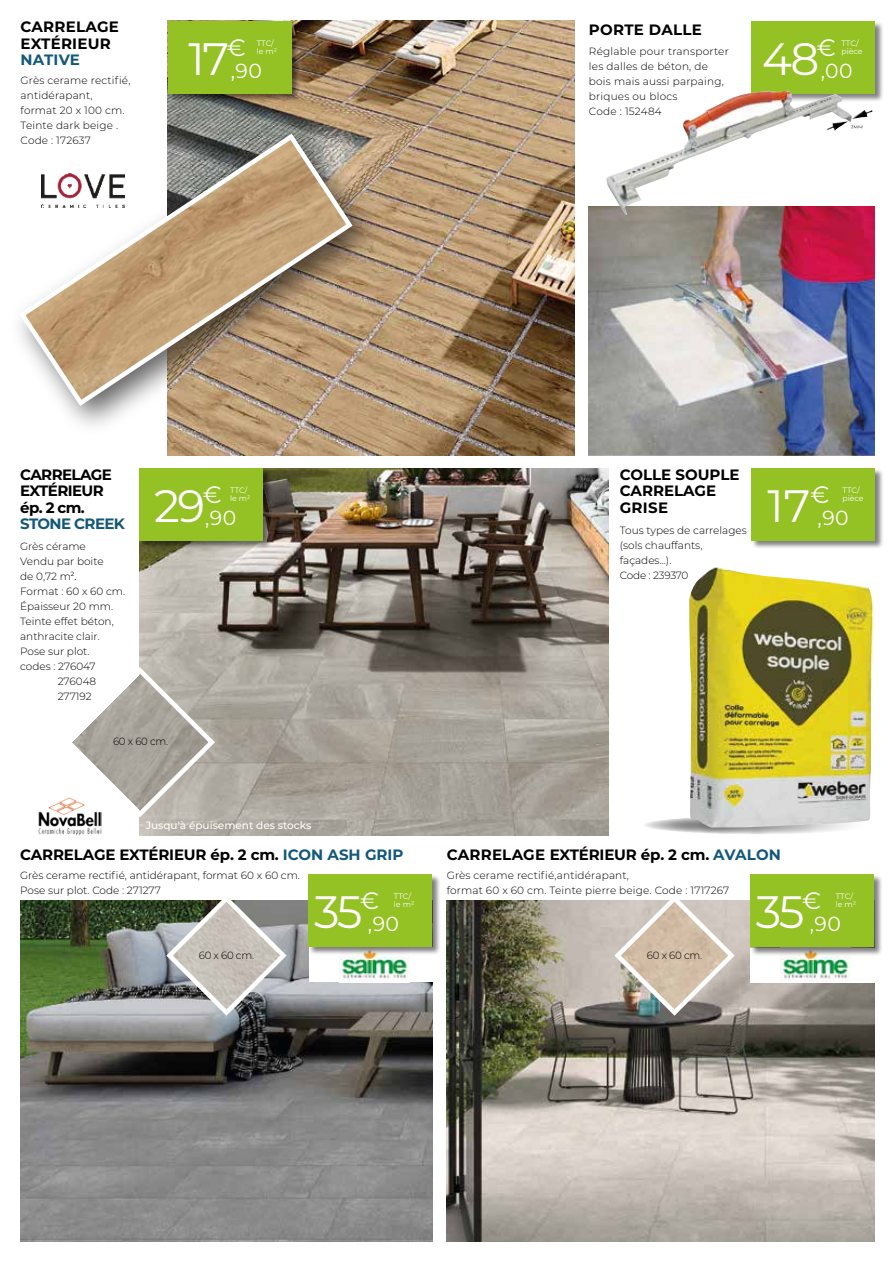
<style>
.page{position:relative;width:893px;height:1263px;background:#fff}
.page>*{position:absolute;margin:0;border:0;box-sizing:border-box;transform-origin:0 0}
.t1{font:45.3px "Montserrat";letter-spacing:-.05em;color:#fff}
.t2{font:20.4px "Montserrat";letter-spacing:.02em;color:#fff}
.t3{font:700 15px/16.5px "Montserrat";color:#000}
.t4{font:700 15px/16.5px "Montserrat";letter-spacing:-.04em;color:#000}
.t5{font:700 15px "Montserrat";letter-spacing:-.04em;color:#135878}
.t6{font:700 15px "Montserrat";letter-spacing:.02em;color:#000}
.t7{font:300 10.5px/15px "Montserrat";color:#000}
.t8{font:300 10.5px/15px "Montserrat";letter-spacing:.02em;color:#000}
.t9{font:500 10.5px "Montserrat";color:#fff}
.t10{font:7.8px/7.8px "Montserrat";color:#fff}
.s1{font-weight:400}
.s2{color:#135878}
</style>
<div class="page">
<img style="left:20px;top:900px;width:413px;height:341px">
<svg style="left:163px;top:900px;width:127px;height:119px;background:#a6a6a3"></svg>
<img style="left:139px;top:468px;width:469px;height:367px">
<div style="left:139px;top:468px;width:133px;height:82px;background:#000;opacity:.5"></div>
<div style="left:139px;top:468px;width:124px;height:73px;background:#94c123"></div>
<img style="left:38px;top:801px;width:63px;height:34px">
<svg style="left:62px;top:664px;width:156px;height:156px"></svg>
<img style="left:447px;top:901px;width:427px;height:341px">
<div style="left:750px;top:948px;width:130px;height:34px;background:#fff"></div>
<img style="left:781px;top:956px;width:69px;height:26px">
<div style="left:750px;top:874px;width:133px;height:82px;background:#000;opacity:.5"></div>
<div style="left:750px;top:874px;width:123px;height:73px;background:#94c123"></div>
<div style="left:309px;top:947px;width:131px;height:35px;background:#fff"></div>
<img style="left:340px;top:955px;width:69px;height:27px">
<div style="left:308px;top:874px;width:133px;height:81px;background:#000;opacity:.5"></div>
<div style="left:308px;top:874px;width:124px;height:72px;background:#94c123"></div>
<img style="left:589px;top:207px;width:286px;height:248px">
<div style="left:751px;top:21px;width:133px;height:81px;background:#000;opacity:.5"></div>
<div style="left:751px;top:21px;width:124px;height:72px;background:#94c123"></div>
<img style="left:606px;top:91px;width:266px;height:124px">
<svg style="left:611px;top:900px;width:127px;height:119px;background:#c3b8ab"></svg>
<img style="left:168px;top:21px;width:406px;height:434px">
<div style="left:168px;top:21px;width:133px;height:81px;background:#000;opacity:.5"></div>
<div style="left:168px;top:21px;width:123px;height:72px;background:#94c123"></div>
<div style="left:8px;top:123px;width:376px;height:314px;background:#000;opacity:.6"></div>
<svg style="left:16px;top:131px;width:340px;height:278px"></svg>
<img style="left:41px;top:174px;width:83px;height:33px">
<svg style="left:643px;top:816px;width:230px;height:18px"></svg>
<img style="left:689px;top:567px;width:186px;height:261px">
<div style="left:751px;top:468px;width:133px;height:82px;background:#000;opacity:.5"></div>
<div style="left:752px;top:468px;width:123px;height:73px;background:#94c123"></div>
<h3 class="t3" style="left:21px;top:18px;width:100px">CARRELAGE<br>EXTÉRIEUR</h3>
<h3 class="t5" style="left:21px;top:49px;width:61px">NATIVE</h3>
<p class="t7" style="left:21px;top:73px;width:111px">Grès cerame rectifié, antidérapant, format 20 x 100 cm.<br>Teinte dark beige .<br>Code : 172637</p>
<h1 class="t1" style="left:188px;top:28px;width:59px">17<sup>€</sup></h1>
<p class="t10" style="left:257px;top:39px;width:22px">TTC/ le m²</p>
<h2 class="t2" style="left:231px;top:57px;width:33px">,90</h2>
<h3 class="t6" style="left:589px;top:19px;width:115px">PORTE DALLE</h3>
<p class="t8" style="left:589px;top:43px;width:141px">Réglable pour transporter les dalles de béton, de bois mais aussi parpaing, briques ou blocs<br>Code : 152484</p>
<h1 class="t1" style="left:762px;top:28px;width:75px">48<sup>€</sup></h1>
<p class="t10" style="left:841px;top:39px;width:23px">TTC/ pièce</p>
<h2 class="t2" style="left:821px;top:57px;width:33px">,00</h2>
<h3 class="t4" style="left:20px;top:465px;width:93px">CARRELAGE<br>EXTÉRIEUR ép. 2 cm.</h3>
<h3 class="t5" style="left:20px;top:513px;width:106px">STONE CREEK</h3>
<p class="t7" style="left:20px;top:538px;width:67px">Grès cérame</p>
<p class="t7" style="left:20px;top:553px;width:85px">Vendu par boite</p>
<p class="t7" style="left:20px;top:568px;width:58px">de 0,72 m<sup>2</sup><span class="s1">.</span></p>
<p class="t7" style="left:20px;top:583px;width:107px">Format : 60 x 60 cm.</p>
<p class="t7" style="left:20px;top:598px;width:95px">Épaisseur 20 mm.</p>
<p class="t7" style="left:20px;top:613px;width:95px">Teinte effet béton,</p>
<p class="t7" style="left:20px;top:628px;width:81px">anthracite clair.</p>
<p class="t7" style="left:20px;top:643px;width:71px">Pose sur plot.</p>
<p class="t7" style="left:20px;top:658px;width:77px">codes : 276047</p>
<p class="t7" style="left:58px;top:673px;width:40px">276048</p>
<p class="t7" style="left:58px;top:688px;width:36px">277192</p>
<h1 class="t1" style="left:154px;top:475px;width:69px">29<sup>€</sup></h1>
<p class="t10" style="left:230px;top:486px;width:22px">TTC/ le m²</p>
<h2 class="t2" style="left:205px;top:504px;width:33px">,90</h2>
<h3 class="t3" style="left:620px;top:465px;width:121px">COLLE SOUPLE<br>CARRELAGE<br>GRISE</h3>
<p class="t7" style="left:620px;top:522px;width:128px">Tous types de carrelages (sols chauffants, façades...).<br>Code : 239370</p>
<h1 class="t1" style="left:767px;top:475px;width:64px">17<sup>€</sup></h1>
<p class="t10" style="left:842px;top:486px;width:23px">TTC/ pièce</p>
<h2 class="t2" style="left:818px;top:504px;width:33px">,90</h2>
<p class="t7" style="left:113px;top:733px;width:57px">60 x 60 cm.</p>
<p class="t9" style="left:146px;top:818px;width:167px">Jusqu'à épuisement des stocks</p>
<h3 class="t3" style="left:20px;top:845px;width:385px">CARRELAGE EXTÉRIEUR ép. 2 cm. <span class="s2">ICON ASH GRIP</span></h3>
<p class="t7" style="left:20px;top:867px;width:281px">Grès cerame rectifié, antidérapant, format 60 x 60 cm.<br>Pose sur plot. Code : 271277</p>
<h1 class="t1" style="left:314px;top:881px;width:67px">35<sup>€</sup></h1>
<p class="t10" style="left:394px;top:892px;width:22px">TTC/ le m²</p>
<h2 class="t2" style="left:368px;top:910px;width:33px">,90</h2>
<h3 class="t3" style="left:447px;top:846px;width:336px">CARRELAGE EXTÉRIEUR ép. 2 cm. <span class="s2">AVALON</span></h3>
<p class="t7" style="left:447px;top:868px;width:284px">Grès cerame rectifié,antidérapant,<br>format 60 x 60 cm. Teinte pierre beige. Code : 1717267</p>
<h1 class="t1" style="left:756px;top:881px;width:67px">35<sup>€</sup></h1>
<p class="t10" style="left:836px;top:892px;width:22px">TTC/ le m²</p>
<h2 class="t2" style="left:810px;top:910px;width:33px">,90</h2>
<p class="t7" style="left:199px;top:947px;width:57px">60 x 60 cm.</p>
<p class="t7" style="left:647px;top:947px;width:57px">60 x 60 cm.</p>
</div>
